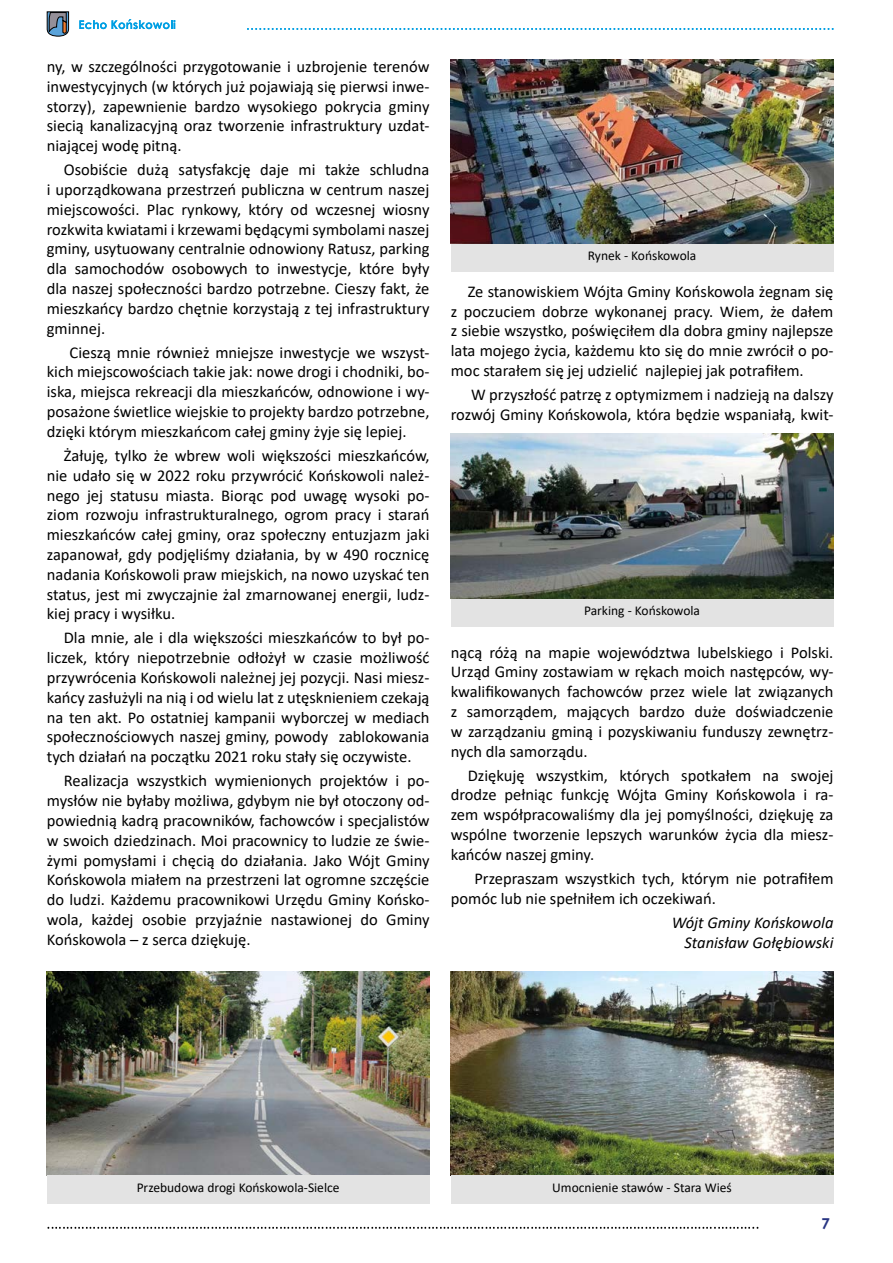
<style>
.page{position:relative;width:893px;height:1263px;background:#fff}
.page>*{position:absolute;margin:0;border:0;box-sizing:border-box;transform-origin:0 0}
.t1{font:16.5px/19.8px "Calibri";color:#000;text-align:justify}
.t2{font:italic 16.5px/19.8px "Calibri";color:#000;text-align:right}
.t3{font:700 15px "Century Gothic";color:#283583}
.t4{font:13.5px "Calibri";color:#000}
</style>
<div class="page">
<svg style="left:48px;top:1227px;width:710px;height:2px"></svg>
<svg style="left:247px;top:28px;width:586px;height:2px"></svg>
<svg style="left:79px;top:19px;width:96px;height:10px"></svg>
<svg style="left:47px;top:12px;width:22px;height:24px"></svg>
<img style="left:47px;top:971px;width:382px;height:204px">
<img style="left:451px;top:971px;width:382px;height:204px">
<div style="left:47px;top:1175px;width:382px;height:28px;background:#e3e3e3"></div>
<div style="left:451px;top:1175px;width:382px;height:28px;background:#e3e3e3"></div>
<div style="left:451px;top:598px;width:382px;height:29px;background:#e3e3e3"></div>
<div style="left:451px;top:243px;width:382px;height:29px;background:#e3e3e3"></div>
<img style="left:451px;top:60px;width:382px;height:183px">
<img style="left:451px;top:434px;width:382px;height:164px">
<p class="t1" style="left:47px;top:56px;width:384px">ny, w szczególności przygotowanie i uzbrojenie terenów inwestycyjnych (w których już pojawiają się pierwsi inwe&shy;storzy), zapewnienie bardzo wysokiego pokrycia gminy siecią kanalizacyjną oraz tworzenie infrastruktury uzdat&shy;niającej wodę pitną.</p>
<p class="t1" style="left:47px;top:159px;width:384px;text-indent:17px">Osobiście dużą satysfakcję daje mi także schludna i uporządkowana przestrzeń publiczna w centrum naszej miejscowości. Plac rynkowy, który od wczesnej wiosny rozkwita kwiatami i krzewami będącymi symbolami naszej gminy, usytuowany centralnie odnowiony Ratusz, parking dla samochodów osobowych to inwestycje, które były dla naszej społeczności bardzo potrzebne. Cieszy fakt, że mieszkańcy bardzo chętnie korzystają z tej infrastruktury gminnej.</p>
<p class="t1" style="left:47px;top:342px;width:384px;text-indent:23px">Cieszą mnie również mniejsze inwestycje we wszyst&shy;kich miejscowościach takie jak: nowe drogi i chodniki, bo&shy;iska, miejsca rekreacji dla mieszkańców, odnowione i wy&shy;posażone świetlice wiejskie to projekty bardzo potrzebne, dzięki którym mieszkańcom całej gminy żyje się lepiej.</p>
<p class="t1" style="left:47px;top:445px;width:384px;text-indent:17px">Żałuję, tylko że wbrew woli większości mieszkańców, nie udało się w 2022 roku przywrócić Końskowoli należ&shy;nego jej statusu miasta. Biorąc pod uwagę wysoki po&shy;ziom rozwoju infrastrukturalnego, ogrom pracy i starań mieszkańców całej gminy, oraz społeczny entuzjazm jaki zapanował, gdy podjęliśmy działania, by w 490 rocznicę nadania Końskowoli praw miejskich, na nowo uzyskać ten status, jest mi zwyczajnie żal zmarnowanej energii, ludz&shy;kiej pracy i wysiłku.</p>
<p class="t1" style="left:47px;top:628px;width:384px;text-indent:17px">Dla mnie, ale i dla większości mieszkańców to był po&shy;liczek, który niepotrzebnie odłożył w czasie możliwość przywrócenia Końskowoli należnej jej pozycji. Nasi miesz&shy;kańcy zasłużyli na nią i od wielu lat z utęsknieniem czekają na ten akt. Po ostatniej kampanii wyborczej w mediach społecznościowych naszej gminy, powody zablokowania tych działań na początku 2021 roku stały się oczywiste.</p>
<p class="t1" style="left:47px;top:770px;width:384px;text-indent:17px">Realizacja wszystkich wymienionych projektów i po&shy;mysłów nie byłaby możliwa, gdybym nie był otoczony od&shy;powiednią kadrą pracowników, fachowców i specjalistów w swoich dziedzinach. Moi pracownicy to ludzie ze świe&shy;żymi pomysłami i chęcią do działania. Jako Wójt Gminy Końskowola miałem na przestrzeni lat ogromne szczęście do ludzi. Każdemu pracownikowi Urzędu Gminy Końsko&shy;wola, każdej osobie przyjaźnie nastawionej do Gminy Końskowola – z serca dziękuję.</p>
<p class="t4" style="left:588px;top:246px;width:110px">Rynek - Końskowola</p>
<p class="t1" style="left:451px;top:281px;width:384px;text-indent:17px">Ze stanowiskiem Wójta Gminy Końskowola żegnam się z poczuciem dobrze wykonanej pracy. Wiem, że dałem z siebie wszystko, poświęciłem dla dobra gminy najlepsze lata mojego życia, każdemu kto się do mnie zwrócił o po&shy;moc starałem się jej udzielić najlepiej jak potrafiłem.</p>
<p class="t1" style="left:451px;top:384px;width:384px;text-align:right">W przyszłość patrzę z optymizmem i nadzieją na dalszy rozwój Gminy Końskowola, która będzie wspaniałą, kwit-</p>
<p class="t4" style="left:584px;top:601px;width:117px">Parking - Końskowola</p>
<p class="t1" style="left:451px;top:642px;width:384px">nącą różą na mapie województwa lubelskiego i Polski.<br>Urząd Gminy zostawiam w rękach moich następców, wy&shy;kwalifikowanych fachowców przez wiele lat związanych z samorządem, mających bardzo duże doświadczenie w zarządzaniu gminą i pozyskiwaniu funduszy zewnętrz&shy;nych dla samorządu.</p>
<p class="t1" style="left:451px;top:765px;width:384px;text-indent:17px">Dziękuję wszystkim, których spotkałem na swojej drodze pełniąc funkcję Wójta Gminy Końskowola i ra&shy;zem współpracowaliśmy dla jej pomyślności, dziękuję za wspólne tworzenie lepszych warunków życia dla miesz&shy;kańców naszej gminy.</p>
<p class="t1" style="left:451px;top:868px;width:384px;text-indent:24px">Przepraszam wszystkich tych, którym nie potrafiłem pomóc lub nie spełniłem ich oczekiwań.</p>
<p class="t2" style="left:672px;top:912px;width:163px">Wójt Gminy Końskowola<br>Stanisław Gołębiowski</p>
<p class="t4" style="left:137px;top:1178px;width:204px">Przebudowa drogi Końskowola-Sielce</p>
<p class="t4" style="left:552px;top:1178px;width:181px">Umocnienie stawów - Stara Wieś</p>
<p class="t3" style="left:822px;top:1212px;width:10px">7</p>
</div>
